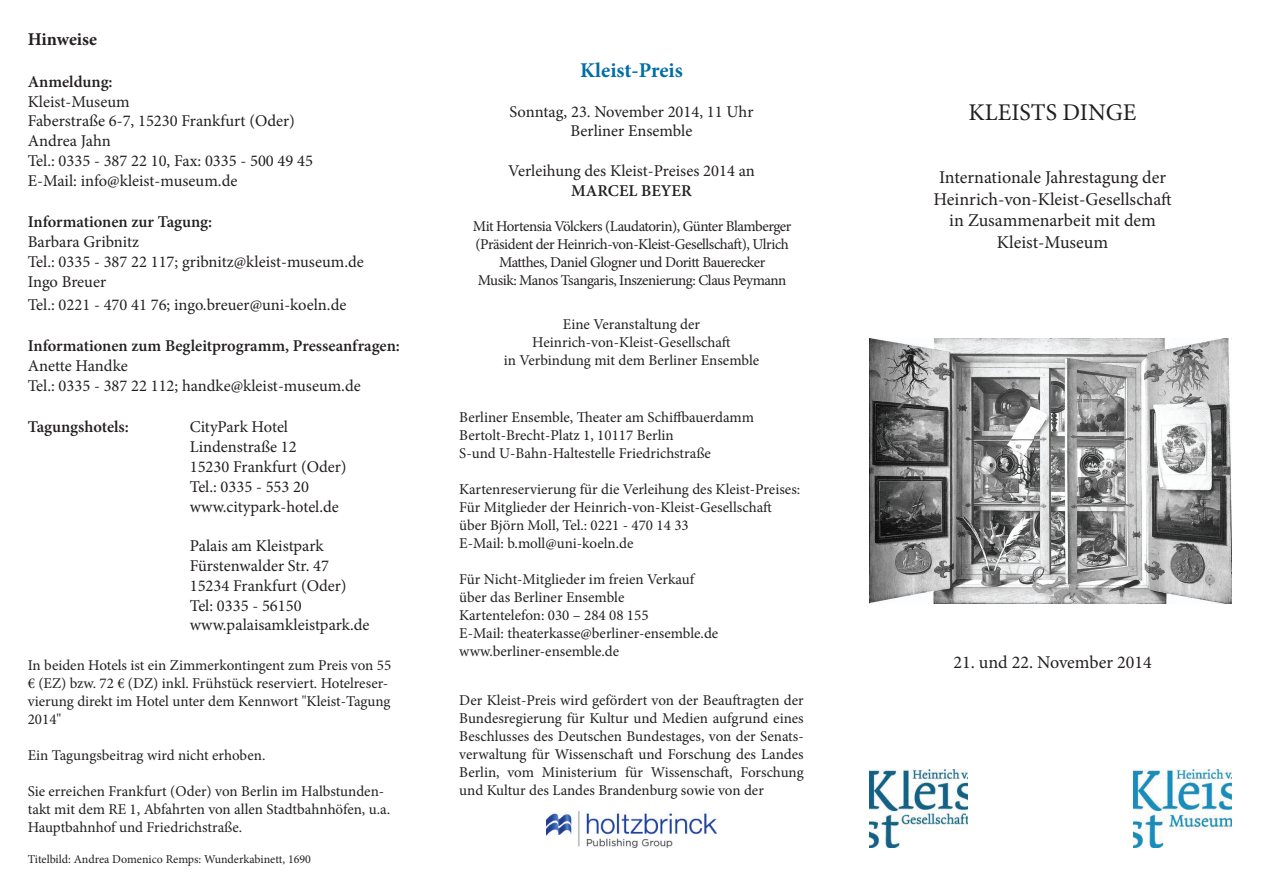
<style>
.page{position:relative;width:1263px;height:893px;background:#fff}
.page>*{position:absolute;margin:0;border:0;box-sizing:border-box;transform-origin:0 0}
.t1{font:24px "Minion Pro";color:#231f20}
.t2{font:700 21px "Minion Pro";letter-spacing:-.005em;color:#006da6}
.t3{font:18px/21.6px "Minion Pro";color:#231f20;text-align:center}
.t4{font:700 18px "Minion Pro";letter-spacing:-.005em;color:#231f20}
.t5{font:16.5px/19.8px "Minion Pro";color:#231f20}
.t6{font:600 16.5px "Minion Pro";color:#231f20}
.t7{font:15px/18px "Minion Pro";letter-spacing:-.005em;color:#231f20}
.t8{font:15px/18px "Minion Pro";letter-spacing:-.03em;color:#231f20;text-align:center}
.t9{font:12px "Minion Pro";color:#231f20}
</style>
<div class="page">
<img style="left:870px;top:770px;width:97px;height:78px">
<img style="left:1133px;top:770px;width:98px;height:78px">
<img style="left:870px;top:338px;width:361px;height:266px">
<img style="left:546px;top:811px;width:170px;height:37px">
<p class="t4" style="left:28px;top:27px;width:71px">Hinweise</p>
<p class="t6" style="left:28px;top:70px;width:86px">Anmeldung:</p>
<p class="t5" style="left:28px;top:91px;width:287px">Kleist-Museum<br>Faberstraße 6-7, 15230 Frankfurt (Oder)<br>Andrea Jahn<br>Tel.: 0335 - 387 22 10, Fax: 0335 - 500 49 45<br>E-Mail: info@kleist-museum.de</p>
<p class="t6" style="left:28px;top:210px;width:186px">Informationen zur Tagung:</p>
<p class="t5" style="left:28px;top:232px;width:338px">Barbara Gribnitz<br>Tel.: 0335 - 387 22 117; gribnitz@kleist-museum.de<br>Ingo Breuer</p>
<p class="t5" style="left:28px;top:295px;width:320px">Tel.: 0221 - 470 41 76; ingo.breuer@uni-koeln.de</p>
<p class="t6" style="left:28px;top:335px;width:374px">Informationen zum Begleitprogramm, Presseanfragen:</p>
<p class="t5" style="left:28px;top:356px;width:334px">Anette Handke<br>Tel.: 0335 - 387 22 112; handke@kleist-museum.de</p>
<p class="t6" style="left:28px;top:416px;width:103px">Tagungshotels:</p>
<p class="t5" style="left:190px;top:417px;width:158px">CityPark Hotel<br>Lindenstraße 12<br>15230 Frankfurt (Oder)<br>Tel.: 0335 - 553 20 www.citypark-hotel.de</p>
<p class="t5" style="left:190px;top:536px;width:181px">Palais am Kleistpark<br>Fürstenwalder Str. 47<br>15234 Frankfurt (Oder)<br>Tel: 0335 - 56150 www.palaisamkleistpark.de</p>
<p class="t7" style="left:28px;top:656px;width:365px">In beiden Hotels ist ein Zimmerkontingent zum Preis von 55 € (EZ) bzw. 72 € (DZ) inkl. Frühstück reserviert. Hotelreser&shy;vierung direkt im Hotel unter dem Kennwort "Kleist-Tagung 2014"</p>
<p class="t7" style="left:28px;top:746px;width:239px">Ein Tagungsbeitrag wird nicht erhoben.</p>
<p class="t7" style="left:28px;top:782px;width:364px">Sie erreichen Frankfurt (Oder) von Berlin im Halbstunden&shy;takt mit dem RE 1, Abfahrten von allen Stadtbahnhöfen, u.a.<br>Hauptbahnhof und Friedrichstraße.</p>
<p class="t9" style="left:28px;top:851px;width:285px">Titelbild: Andrea Domenico Remps: Wunderkabinett, 1690</p>
<h2 class="t2" style="left:580px;top:56px;width:104px">Kleist-Preis</h2>
<p class="t5" style="left:509px;top:102px;width:245px;text-align:center">Sonntag, 23. November 2014, 11 Uhr<br>Berliner Ensemble</p>
<p class="t5" style="left:508px;top:161px;width:248px">Verleihung des Kleist-Preises 2014 an</p>
<p class="t6" style="left:571px;top:179px;width:122px">MARCEL BEYER</p>
<p class="t8" style="left:473px;top:217px;width:320px">Mit Hortensia Völckers (Laudatorin), Günter Blamberger (Präsident der Heinrich-von-Kleist-Gesellschaft), Ulrich Matthes, Daniel Glogner und Doritt Bauerecker<br>Musik: Manos Tsangaris, Inszenierung: Claus Peymann</p>
<p class="t7" style="left:504px;top:315px;width:257px;text-align:center">Eine Veranstaltung der<br>Heinrich-von-Kleist-Gesellschaft<br>in Verbindung mit dem Berliner Ensemble</p>
<p class="t7" style="left:459px;top:409px;width:296px">Berliner Ensemble, Theater am Schiffbauerdamm<br>Bertolt-Brecht-Platz 1, 10117 Berlin<br>S-und U-Bahn-Haltestelle Friedrichstraße</p>
<p class="t7" style="left:459px;top:481px;width:342px">Kartenreservierung für die Verleihung des Kleist-Preises:<br>Für Mitglieder der Heinrich-von-Kleist-Gesellschaft über Björn Moll, Tel.: 0221 - 470 14 33<br>E-Mail: b.moll@uni-koeln.de</p>
<p class="t7" style="left:459px;top:571px;width:261px">Für Nicht-Mitglieder im freien Verkauf über das Berliner Ensemble<br>Kartentelefon: 030 – 284 08 155<br>E-Mail: theaterkasse@berliner-ensemble.de www.berliner-ensemble.de</p>
<p class="t7" style="left:459px;top:691px;width:346px;text-align:justify">Der Kleist-Preis wird gefördert von der Beauftragten der Bundesregierung für Kultur und Medien aufgrund eines Beschlusses des Deutschen Bundestages, von der Senats&shy;verwaltung für Wissenschaft und Forschung des Landes Berlin, vom Ministerium für Wissenschaft, Forschung und Kultur des Landes Brandenburg sowie von der</p>
<h1 class="t1" style="left:969px;top:96px;width:169px">KLEISTS DINGE</h1>
<p class="t3" style="left:933px;top:167px;width:240px">Internationale Jahrestagung der<br>Heinrich-von-Kleist-Gesellschaft in Zusammenarbeit mit dem<br>Kleist-Museum</p>
<p class="t3" style="left:953px;top:651px;width:200px">21. und 22. November 2014</p>
</div>
